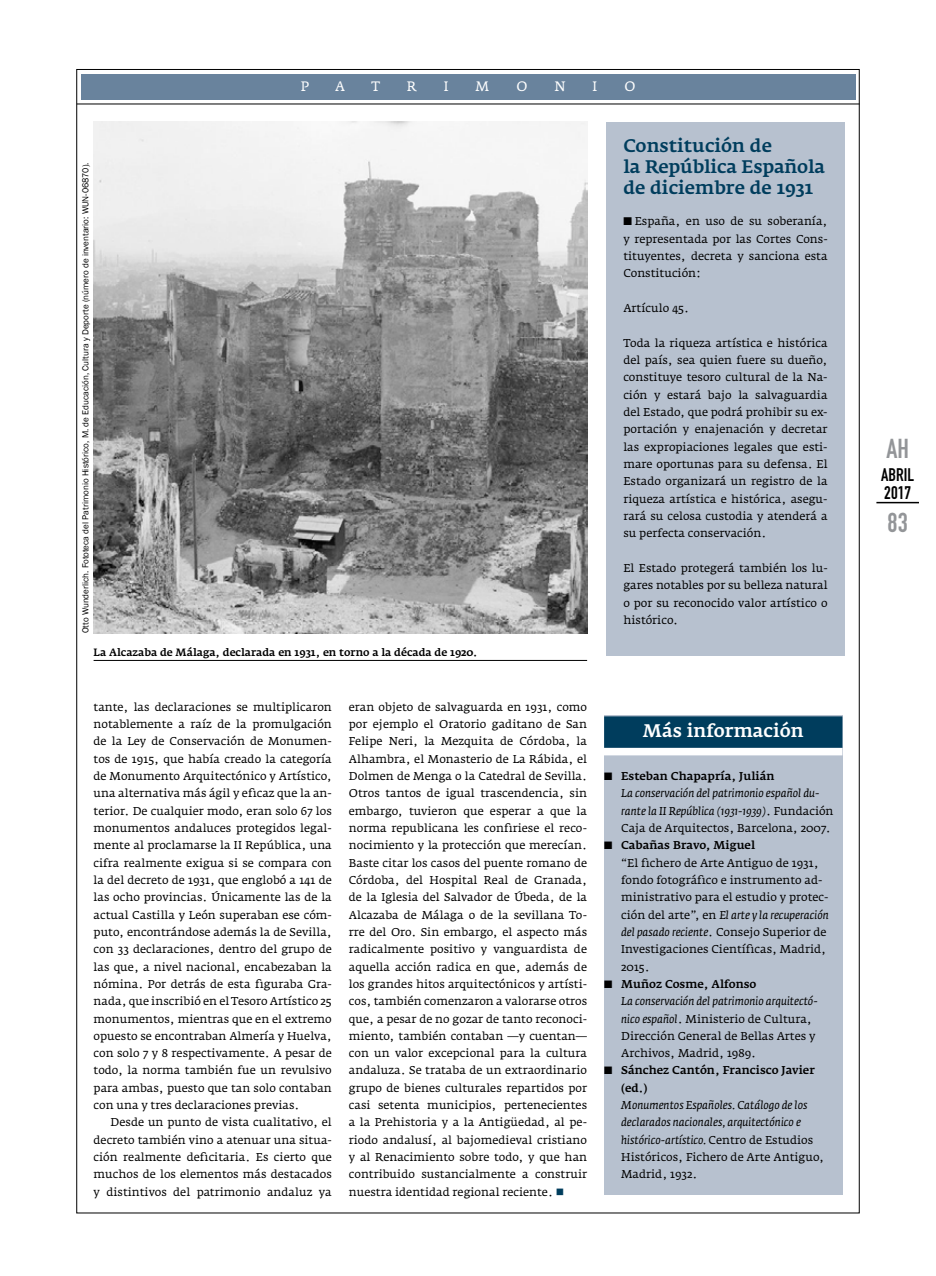
<style>
.page{position:relative;width:936px;height:1276px;background:#fff}
.page>*{position:absolute;margin:0;border:0;box-sizing:border-box;transform-origin:0 0}
.t1{font:27px "DIN Engschrift";color:#939598}
.t2{font:500 18px/21px "Fedra Serif A";color:#003d5d}
.t3{font:500 18px "Fedra Serif A";color:#fff}
.t4{font:18px/18px "DIN Engschrift";color:#000}
.t5{font:13.5px "Fedra Serif A";color:#fff}
.t6{font:11.25px/17.4px "Fedra Serif A";color:#000;text-align:justify}
.t7{font:italic 11.25px/17.2px "Fedra Serif A";color:#000}
.t8{font:500 11.25px/17.4px "Fedra Serif A";color:#000}
.t9{font:500 10.5px "Fedra Serif A";letter-spacing:-.005em;color:#000}
.t10{font:9px "Franklin Gothic";color:#000}
.s1{color:#003d5d}
.s2{font-style:normal}
.s3{font-style:italic}
</style>
<div class="page">
<hr style="left:77px;top:104px;width:782px;height:1px;background:#000">
<div style="left:81px;top:74px;width:774px;height:26px;background:#69839d"></div>
<div style="left:606px;top:123px;width:238px;height:533px;background:#b7c1cf"></div>
<div style="left:604px;top:716px;width:238px;height:479px;background:#b7c1cf"></div>
<div style="left:604px;top:716px;width:238px;height:32px;background:#003d5d"></div>
<div style="left:591px;top:748px;width:251px;height:7px;background:#fff"></div>
<img style="left:94px;top:121px;width:493px;height:512px">
<hr style="left:94px;top:660px;width:493px;height:1px;background:#000">
<hr style="left:876px;top:502px;width:42px;height:1px;background:#000">
<p class="t10" style="left:80px;top:633px;width:472px;rotate:-90deg">Otto Wunderlich. Fototeca del Patrimonio Histórico, M. de Educación, Cultura y Deporte (número de inventario: WUN-06870).</p>
<p class="t5" style="left:301px;top:79px;width:10px">p</p>
<p class="t5" style="left:335px;top:79px;width:11px">a</p>
<p class="t5" style="left:371px;top:79px;width:10px">t</p>
<p class="t5" style="left:407px;top:79px;width:11px">r</p>
<p class="t5" style="left:443px;top:79px;width:6px">i</p>
<p class="t5" style="left:475px;top:79px;width:15px">m</p>
<p class="t5" style="left:516px;top:79px;width:13px">o</p>
<p class="t5" style="left:554px;top:79px;width:13px">n</p>
<p class="t5" style="left:592px;top:79px;width:6px">i</p>
<p class="t5" style="left:624px;top:79px;width:13px">o</p>
<h2 class="t2" style="left:623px;top:136px;width:203px">Constitución de<br>la República Española de diciembre de 1931</h2>
<p class="t6" style="left:623px;top:213px;width:206px;text-indent:11px">España, en uso de su soberanía, y representada por las Cortes Cons&shy;tituyentes, decreta y sanciona esta Constitución:</p>
<p class="t6" style="left:623px;top:299px;width:67px">Artículo 45.</p>
<p class="t6" style="left:623px;top:334px;width:206px">Toda la riqueza artística e histórica del país, sea quien fuere su dueño, constituye tesoro cultural de la Na&shy;ción y estará bajo la salvaguardia del Estado, que podrá prohibir su ex&shy;portación y enajenación y decretar las expropiaciones legales que esti&shy;mare oportunas para su defensa. El Estado organizará un registro de la riqueza artística e histórica, asegu&shy;rará su celosa custodia y atenderá a su perfecta conservación.</p>
<p class="t6" style="left:623px;top:559px;width:206px">El Estado protegerá también los lu&shy;gares notables por su belleza natural o por su reconocido valor artístico o histórico.</p>
<p class="t9" style="left:94px;top:646px;width:385px">La Alcazaba de Málaga, declarada en 1931, en torno a la década de 1920.</p>
<p class="t6" style="left:94px;top:698px;width:240px">tante, las declaraciones se multiplicaron notablemente a raíz de la promulgación de la Ley de Conservación de Monumen&shy;tos de 1915, que había creado la categoría de Monumento Arquitectónico y Artístico, una alternativa más ágil y eficaz que la an&shy;terior. De cualquier modo, eran solo 67 los monumentos andaluces protegidos legal&shy;mente al proclamarse la II República, una cifra realmente exigua si se compara con la del decreto de 1931, que englobó a 141 de las ocho provincias. Únicamente las de la actual Castilla y León superaban ese cóm&shy;puto, encontrándose además la de Sevilla, con 33 declaraciones, dentro del grupo de las que, a nivel nacional, encabezaban la nómina. Por detrás de esta figuraba Gra&shy;nada, que inscribió en el Tesoro Artístico 25 monumentos, mientras que en el extremo opuesto se encontraban Almería y Huelva, con solo 7 y 8 respectivamente. A pesar de todo, la norma también fue un revulsivo para ambas, puesto que tan solo contaban con una y tres declaraciones previas.</p>
<p class="t6" style="left:94px;top:1114px;width:240px;text-indent:17px">Desde un punto de vista cualitativo, el decreto también vino a atenuar una situa&shy;ción realmente deficitaria. Es cierto que muchos de los elementos más destacados y distintivos del patrimonio andaluz ya</p>
<p class="t6" style="left:349px;top:698px;width:240px">eran objeto de salvaguarda en 1931, como por ejemplo el Oratorio gaditano de San Felipe Neri, la Mezquita de Córdoba, la Alhambra, el Monasterio de La Rábida, el Dolmen de Menga o la Catedral de Sevilla.<br>Otros tantos de igual trascendencia, sin embargo, tuvieron que esperar a que la norma republicana les confiriese el reco&shy;nocimiento y la protección que merecían.<br>Baste citar los casos del puente romano de Córdoba, del Hospital Real de Granada, de la Iglesia del Salvador de Úbeda, de la Alcazaba de Málaga o de la sevillana To&shy;rre del Oro. Sin embargo, el aspecto más radicalmente positivo y vanguardista de aquella acción radica en que, además de los grandes hitos arquitectónicos y artísti&shy;cos, también comenzaron a valorarse otros que, a pesar de no gozar de tanto reconoci&shy;miento, también contaban —y cuentan— con un valor excepcional para la cultura andaluza. Se trataba de un extraordinario grupo de bienes culturales repartidos por casi setenta municipios, pertenecientes a la Prehistoria y a la Antigüedad, al pe&shy;riodo andalusí, al bajomedieval cristiano y al Renacimiento sobre todo, y que han contribuido sustancialmente a construir nuestra identidad regional reciente. <span class="s1">■</span></p>
<h2 class="t3" style="left:642px;top:720px;width:162px">Más información</h2>
<p class="t8" style="left:621px;top:767px;width:155px">Esteban Chapapría, Julián</p>
<p class="t7" style="left:621px;top:784px;width:214px">La conservación del patrimonio español du&shy;rante la II República (1931-1939)<span class="s2">. Fundación<br>Caja de Arquitectos, Barcelona, 2007.</span></p>
<p class="t8" style="left:621px;top:836px;width:135px">Cabañas Bravo, Miguel</p>
<p class="t6" style="left:621px;top:854px;width:209px;text-align:left">“El fichero de Arte Antiguo de 1931, fondo fotográfico e instrumento ad&shy;ministrativo para el estudio y protec&shy;ción del arte”, en <span class="s3">El arte y la recuperación del pasado reciente</span>. Consejo Superior de Investigaciones Científicas, Madrid, 2015.</p>
<p class="t8" style="left:621px;top:975px;width:137px">Muñoz Cosme, Alfonso</p>
<p class="t6" style="left:621px;top:992px;width:198px;text-align:left"><span class="s3">La conservación del patrimonio arquitectó&shy;nico español</span>. Ministerio de Cultura, Dirección General de Bellas Artes y Archivos, Madrid, 1989.</p>
<p class="t8" style="left:621px;top:1062px;width:195px">Sánchez Cantón, Francisco Javier (ed.)</p>
<p class="t7" style="left:621px;top:1096px;width:204px">Monumentos Españoles. Catálogo de los declarados nacionales, arquitectónico e histórico-artístico. <span class="s2">Centro de Estudios Históricos, Fichero de Arte Antiguo, Madrid, 1932.</span></p>
<h1 class="t1" style="left:886px;top:433px;width:24px">AH</h1>
<h2 class="t4" style="left:881px;top:466px;width:34px">abril<br>2017</h2>
<h1 class="t1" style="left:887px;top:506px;width:22px">83</h1>
</div>
